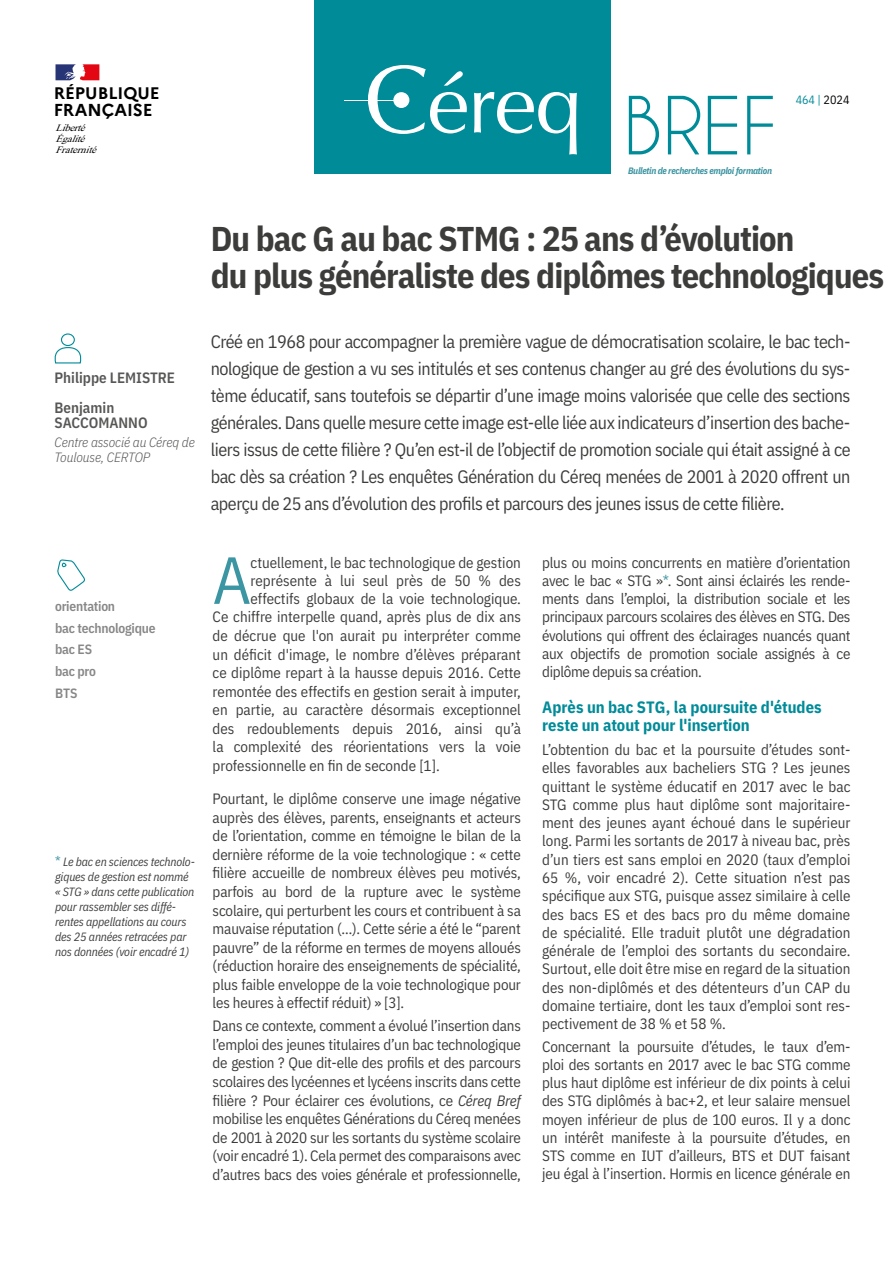
<style>
.page{position:relative;width:893px;height:1263px;background:#fff}
.page>*{position:absolute;margin:0;border:0;box-sizing:border-box;transform-origin:0 0}
.t1{font:75px "Caviar Dreams";color:#008b99}
.t2{font:66.6px "IBM Plex Sans Cond";color:#3c95a2}
.t3{font:700 34.5px/37.5px "IBM Plex Sans Cond";letter-spacing:-.025em;color:#3c3c3b}
.t4{font:18px/27px "IBM Plex Sans Cond";letter-spacing:-.025em;color:#3c3c3b;text-align:justify}
.t5{font:700 17.25px "Marianne";color:#000}
.t6{font:700 16.65px "Marianne";color:#000}
.t7{font:700 16.5px/18.3px "IBM Plex Sans Cond";color:#008b99}
.t8{font:15px/18.3px "IBM Plex Sans Cond";color:#3c3c3b;text-align:justify}
.t9{font:600 15px/30px "IBM Plex Sans Cond";color:#575756}
.t10{font:600 13.5px/21.6px "IBM Plex Sans Cond";letter-spacing:-.015em;color:#878787}
.t11{font:italic 300 13.5px/15px "IBM Plex Sans Cond";letter-spacing:-.01em;color:#575756}
.t12{font:italic 12px/15px "IBM Plex Sans Cond";letter-spacing:-.015em;color:#3c3c3b}
.t13{font:12px "IBM Plex Sans Cond";color:#008b99}
.t14{font:italic 9.75px/10.2px "Mongolian Baiti";color:#000;scale:1.06 1}
.t15{font:italic 700 9.3px "IBM Plex Sans Cond";letter-spacing:-.03em;color:#3c95a2}
.s1{color:#000}
.s2{font-style:normal;font-size:13.5px;color:#3c95a2}
.s3{font-style:italic}
.s4{color:#3c95a2}
</style>
<div class="page">
<svg style="left:57px;top:559px;width:28px;height:32px"></svg>
<div style="left:61px;top:333px;width:14px;height:13px;border:1px solid #008b99;border-radius:50%"></div>
<svg style="left:54px;top:346px;width:28px;height:18px"></svg>
<svg style="left:56px;top:64px;width:43px;height:16px"></svg>
<div style="left:314px;top:0;width:297px;height:173px;background:#008b99"></div>
<hr style="left:344px;top:100px;width:62px;height:1px;background:#fff">
<svg style="left:368px;top:65px;width:99px;height:69px"></svg>
<svg style="left:474px;top:92px;width:103px;height:63px"></svg>
<div style="left:393px;top:92px;width:16px;height:16px;background:#fff;border-radius:50%"></div>
<p class="t6" style="left:54px;top:83px;width:108px">RÉPUBLIQUE</p>
<p class="t5" style="left:54px;top:100px;width:101px">FRANÇAISE</p>
<h1 class="t1" style="left:623px;top:85px;width:156px">BREF</h1>
<p class="t15" style="left:628px;top:163px;width:145px">Bulletin de recherches emploi formation</p>
<p class="t14" style="left:56px;top:123px;width:33px">Liberté<br>Égalité</p>
<p class="t14" style="left:56px;top:145px;width:44px">Fraternité</p>
<p class="t13" style="left:796px;top:91px;width:55px">464 | <span class="s1">2024</span></p>
<p class="t9" style="left:55px;top:361px;width:122px">Philippe LEMISTRE<br>Benjamin</p>
<p class="t9" style="left:55px;top:406px;width:95px">SACCOMANNO</p>
<p class="t11" style="left:55px;top:434px;width:142px">Centre associé au Céreq de<br>Toulouse, CERTOP</p>
<h3 class="t3" style="left:211px;top:217px;width:675px">Du bac G au bac STMG : 25 ans d’évolution<br>du plus généraliste des diplômes technologiques</h3>
<p class="t4" style="left:211px;top:326px;width:641px">Créé en 1968 pour accompagner la première vague de démocratisation scolaire, le bac tech&shy;nologique de gestion a vu ses intitulés et ses contenus changer au gré des évolutions du sys&shy;tème éducatif, sans toutefois se départir d’une image moins valorisée que celle des sections générales. Dans quelle mesure cette image est-elle liée aux indicateurs d’insertion des bache&shy;liers issus de cette filière ? Qu’en est-il de l’objectif de promotion sociale qui était assigné à ce bac dès sa création ? Les enquêtes Génération du Céreq menées de 2001 à 2020 offrent un aperçu de 25 ans d’évolution des profils et parcours des jeunes issus de cette filière.</p>
<p class="t10" style="left:55px;top:594px;width:102px">orientation<br>bac technologique bac ES<br>bac pro<br>BTS</p>
<p class="t12" style="left:55px;top:854px;width:141px"><span class="s2">*</span> Le bac en sciences technolo&shy;giques de gestion est nommé « STG » dans cette publication pour rassembler ses diffé&shy;rentes appellations au cours des 25 années retracées par nos données (voir encadré 1)</p>
<h2 class="t2" style="left:213px;top:529px;width:40px">A</h2>
<p class="t8" style="left:251px;top:552px;width:272px">ctuellement, le bac technologique de gestion</p>
<p class="t8" style="left:251px;top:570px;width:272px">représente à lui seul près de 50 % des</p>
<p class="t8" style="left:251px;top:588px;width:272px">effectifs globaux de la voie technologique.</p>
<p class="t8" style="left:213px;top:607px;width:310px">Ce chiffre interpelle quand, après plus de dix ans</p>
<p class="t8" style="left:213px;top:625px;width:310px">de décrue que l'on aurait pu interpréter comme</p>
<p class="t8" style="left:213px;top:644px;width:310px">un déficit d'image, le nombre d’élèves préparant</p>
<p class="t8" style="left:213px;top:662px;width:310px">ce diplôme repart à la hausse depuis 2016. Cette</p>
<p class="t8" style="left:213px;top:681px;width:310px">remontée des effectifs en gestion serait à imputer,</p>
<p class="t8" style="left:213px;top:699px;width:310px">en partie, au caractère désormais exceptionnel</p>
<p class="t8" style="left:213px;top:718px;width:310px">des redoublements depuis 2016, ainsi qu’à</p>
<p class="t8" style="left:213px;top:737px;width:310px">la complexité des réorientations vers la voie</p>
<p class="t8" style="left:213px;top:755px;width:229px">professionnelle en fin de seconde [1].</p>
<p class="t8" style="left:213px;top:788px;width:310px">Pourtant, le diplôme conserve une image négative auprès des élèves, parents, enseignants et acteurs de l’orientation, comme en témoigne le bilan de la dernière réforme de la voie technologique : « cette filière accueille de nombreux élèves peu motivés, parfois au bord de la rupture avec le système scolaire, qui perturbent les cours et contribuent à sa mauvaise réputation (…). Cette série a été le “parent pauvre” de la réforme en termes de moyens alloués (réduction horaire des enseignements de spécialité, plus faible enveloppe de la voie technologique pour les heures à effectif réduit) » [3].</p>
<p class="t8" style="left:213px;top:1015px;width:310px">Dans ce contexte, comment a évolué l’insertion dans l’emploi des jeunes titulaires d’un bac technologique de gestion ? Que dit-elle des profils et des parcours scolaires des lycéennes et lycéens inscrits dans cette filière ? Pour éclairer ces évolutions, ce <span class="s3">Céreq Bref </span>mobilise les enquêtes Générations du Céreq menées de 2001 à 2020 sur les sortants du système scolaire (voir encadré 1). Cela permet des comparaisons avec d’autres bacs des voies générale et professionnelle,</p>
<p class="t8" style="left:542px;top:552px;width:310px">plus ou moins concurrents en matière d’orientation avec le bac « STG »<span class="s4">*</span>. Sont ainsi éclairés les rende&shy;ments dans l’emploi, la distribution sociale et les principaux parcours scolaires des élèves en STG. Des évolutions qui offrent des éclairages nuancés quant aux objectifs de promotion sociale assignés à ce diplôme depuis sa création.</p>
<p class="t7" style="left:542px;top:696px;width:281px">Après un bac STG, la poursuite d'études reste un atout pour l'insertion</p>
<p class="t8" style="left:542px;top:739px;width:310px">L’obtention du bac et la poursuite d’études sont&shy;elles favorables aux bacheliers STG ? Les jeunes quittant le système éducatif en 2017 avec le bac STG comme plus haut diplôme sont majoritaire&shy;ment des jeunes ayant échoué dans le supérieur long. Parmi les sortants de 2017 à niveau bac, près d’un tiers est sans emploi en 2020 (taux d’emploi 65 %, voir encadré 2). Cette situation n’est pas spécifique aux STG, puisque assez similaire à celle des bacs ES et des bacs pro du même domaine de spécialité. Elle traduit plutôt une dégradation générale de l’emploi des sortants du secondaire.<br>Surtout, elle doit être mise en regard de la situation des non-diplômés et des détenteurs d’un CAP du domaine tertiaire, dont les taux d’emploi sont res&shy;pectivement de 38 % et 58 %.</p>
<p class="t8" style="left:542px;top:1036px;width:310px">Concernant la poursuite d’études, le taux d’em&shy;ploi des sortants en 2017 avec le bac STG comme plus haut diplôme est inférieur de dix points à celui des STG diplômés à bac+2, et leur salaire mensuel moyen inférieur de plus de 100 euros. Il y a donc un intérêt manifeste à la poursuite d’études, en STS comme en IUT d’ailleurs, BTS et DUT faisant jeu égal à l’insertion. Hormis en licence générale en</p>
</div>
